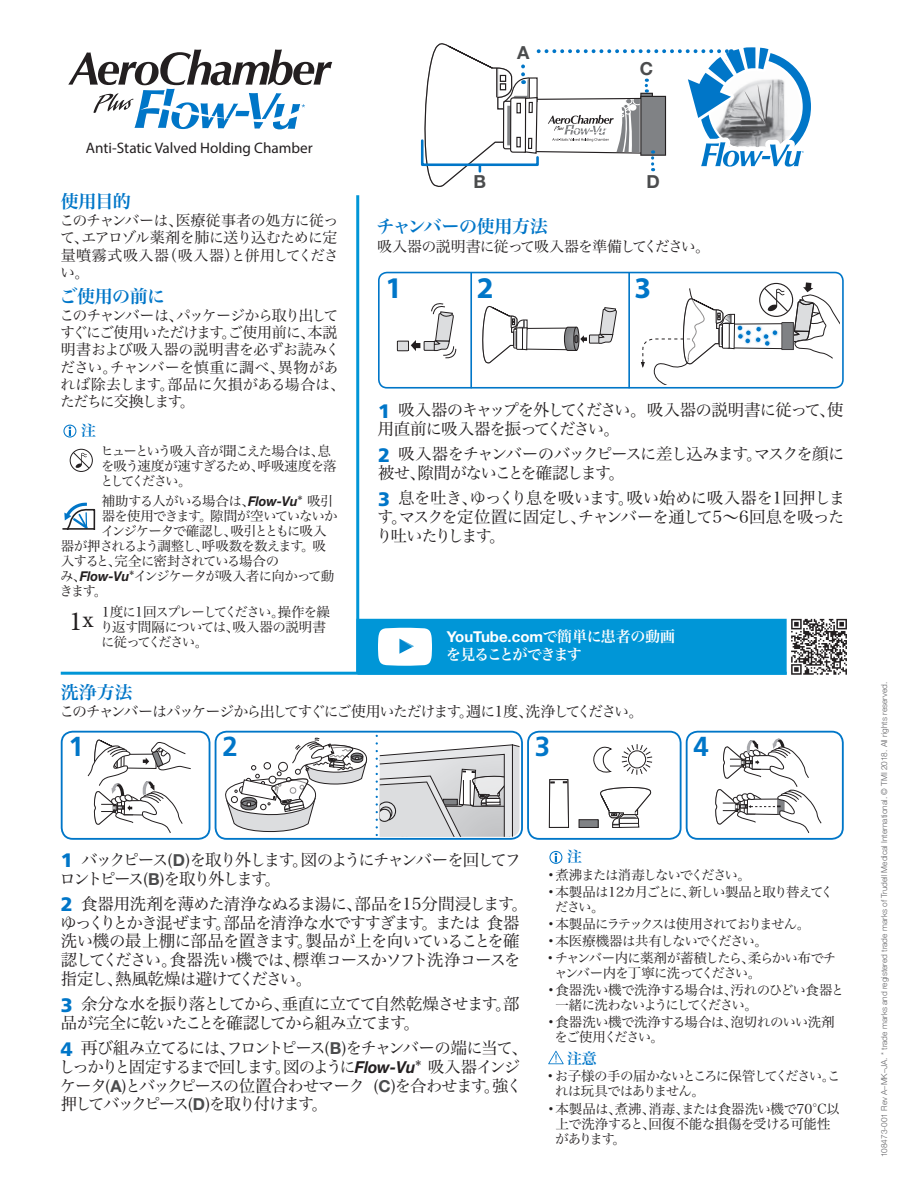
<style>
.page{position:relative;width:918px;height:1188px;background:#fff}
.page>*{position:absolute;margin:0;border:0;box-sizing:border-box;transform-origin:0 0}
.t1{font:700 30.15px "Myriad Pro";color:#0076c8}
.t2{font:27.6px "Minion Pro";color:#231f20}
.t3{font:700 27.45px "Frutiger";color:#0076c8}
.Heading{font:18px "Hira Min Pro W6";letter-spacing:-.02em;color:#0076c8}
.t4{font:700 18px "Helvetica Neue";color:#4b4c4d}
.Step-by-Step_Instruc{font:16.5px/18.8px "Hira Min Pro W3";letter-spacing:-.09em;color:#231f20}
.Step-by-Step_Instruc-2{font:16.5px/18.8px "Hira Min Pro W3";letter-spacing:-.06em;color:#231f20}
.Step-by-Step_Instruc-3{font:16.5px/18.8px "Hira Min Pro W3";letter-spacing:-.12em;color:#231f20}
.Step-by-Step_Instruc-4{font:16.5px/18.8px "Hira Min Pro W3";letter-spacing:-.125em;color:#231f20}
.Step-by-Step_Instruc-5{font:16.5px/18.8px "Hira Min Pro W3";letter-spacing:-.07em;color:#231f20}
.t5{font:15.15px "Myriad Pro";color:#231f20}
.Pre-Instruction_Info{font:15px/17.2px "Hira Min Pro W3";letter-spacing:-.04em;color:#231f20}
.Pre-Instruction_Info-2{font:15px/17.2px "Hira Min Pro W3";letter-spacing:-.06em;color:#231f20;text-align:justify}
.Pre-Instruction_Info-3{font:15px "Hira Min Pro W3";letter-spacing:-.115em;color:#231f20}
.t6{font:15px/18px "Hira Min Pro W6";letter-spacing:-.1em;color:#fff}
.Cautions_Header{font:15px "Hira Min Pro W6";color:#0076c8}
.Notes_and_Cautions_2{font:13.5px/15px "Hira Min Pro W3";letter-spacing:-.075em;color:#231f20}
.Notes_and_Cautions_2-2{font:13.5px/15px "Hira Min Pro W3";letter-spacing:-.045em;color:#231f20}
.Notes_and_Cautions_2-3{font:13.5px/15px "Hira Min Pro W3";letter-spacing:-.105em;color:#231f20}
.Notes_and_Cautions_2-4{font:13.5px/15px "Hira Min Pro W3";letter-spacing:-.04em;color:#231f20}
.Notes_and_Cautions_2-5{font:13.5px/15px "Hira Min Pro W3";letter-spacing:-.115em;color:#231f20}
.Notes_and_Cautions_2-6{font:13.5px "Hira Min Pro W3";letter-spacing:-.12em;color:#231f20}
.Notes_and_Cautions_2-7{font:13.5px "Hira Min Pro W3";letter-spacing:-.095em;color:#231f20}
.Notes_and_Cautions_2-8{font:13.5px "Hira Min Pro W3";letter-spacing:-.11em;color:#231f20}
.t7{font:300 8.25px "Helvetica Neue";color:#636366}
.s1{font-family:"Helvetica Neue";font-weight:700;font-style:italic}
.s2{font-size:23.55px}
.s3{font-family:"Frutiger";font-weight:900;font-size:19.5px;color:#0076c8}
.s4{font-family:"Helvetica Neue";font-weight:700}
.s5{font-family:"Helvetica Neue";font-weight:700;color:#4b4c4d}
</style>
<div class="page">
<svg style="left:68px;top:50px;width:264px;height:79px"></svg>
<svg style="left:87px;top:739px;width:104px;height:94px"></svg>
<div style="left:61px;top:731px;width:149px;height:109px;border:2px solid #0076c8;border-radius:11px"></div>
<svg style="left:593px;top:746px;width:19px;height:27px"></svg>
<svg style="left:621px;top:744px;width:32px;height:31px"></svg>
<svg style="left:549px;top:779px;width:20px;height:49px"></svg>
<div style="left:579px;top:820px;width:19px;height:7px;background:#808285"></div>
<div style="left:579px;top:819px;width:19px;height:9px;border:1px solid #231f20"></div>
<svg style="left:600px;top:787px;width:51px;height:41px"></svg>
<div style="left:527px;top:731px;width:155px;height:109px;border:2px solid #0076c8;border-radius:11px"></div>
<svg style="left:715px;top:738px;width:107px;height:95px"></svg>
<div style="left:686px;top:731px;width:158px;height:109px;border:2px solid #0076c8;border-radius:11px"></div>
<svg style="left:225px;top:738px;width:143px;height:94px"></svg>
<div style="left:215px;top:731px;width:308px;height:109px;border:2px solid #0076c8;border-radius:11px"></div>
<svg style="left:376px;top:736px;width:144px;height:102px"></svg>
<hr style="left:356px;top:195px;width:3px;height:479px;background:#0096d7">
<hr style="left:61px;top:672px;width:726px;height:3px;background:#0096d7">
<div style="left:378px;top:272px;width:466px;height:117px;border:2px solid #0076c8;border-radius:8px"></div>
<hr style="left:470px;top:273px;width:2px;height:115px;background:#0076c8">
<hr style="left:628px;top:273px;width:2px;height:115px;background:#0076c8">
<svg style="left:482px;top:305px;width:135px;height:59px"></svg>
<svg style="left:641px;top:282px;width:198px;height:102px"></svg>
<svg style="left:397px;top:303px;width:59px;height:56px"></svg>
<svg style="left:420px;top:43px;width:391px;height:144px"></svg>
<div style="left:514px;top:45px;width:19px;height:16px;background:#fff"></div>
<svg style="left:356px;top:619px;width:491px;height:56px;background:#239cd1"></svg>
<svg style="left:63px;top:425px;width:13px;height:13px"></svg>
<svg style="left:70px;top:449px;width:22px;height:22px"></svg>
<div style="left:70px;top:449px;width:23px;height:23px;border:1px solid #231f20;border-radius:50%"></div>
<svg style="left:72px;top:452px;width:18px;height:17px"></svg>
<hr style="left:63px;top:528px;width:31px;height:2px;background:#231f20">
<svg style="left:63px;top:502px;width:33px;height:27px"></svg>
<svg style="left:549px;top:851px;width:13px;height:13px"></svg>
<svg style="left:548px;top:1051px;width:16px;height:13px"></svg>
<p class="t5" style="left:86px;top:138px;width:228px">Anti-Static Valved Holding Chamber</p>
<p class="Heading" style="left:61px;top:185px;width:71px">使用目的</p>
<p class="Pre-Instruction_Info-2" style="left:59px;top:210px;width:281px">このチャンバーは、医療従事者の処方に従って、エアロゾル薬剤を肺に送り込むために定量噴霧式吸入器（吸入器）と併用してください。</p>
<p class="Heading" style="left:60px;top:280px;width:107px">ご使用の前に</p>
<p class="Pre-Instruction_Info" style="left:59px;top:305px;width:287px">このチャンバーは、パッケージから取り出してすぐにご使用いただけます。ご使用前に、本説明書および吸入器の説明書を必ずお読みください。チャンバーを慎重に調べ、異物があれば除去します。部品に欠損がある場合は、ただちに交換します。</p>
<p class="Cautions_Header" style="left:81px;top:417px;width:16px">注</p>
<p class="Notes_and_Cautions_2-3" style="left:100px;top:442px;width:238px">ヒューという吸入音が聞こえた場合は、息を吸う速度が速すぎるため、呼吸速度を落としてください。</p>
<p class="Notes_and_Cautions_2-2" style="left:102px;top:493px;width:234px">補助する人がいる場合は、<span class="s1">Flow-Vu</span>* 吸引</p>
<p class="Notes_and_Cautions_2" style="left:102px;top:508px;width:237px">器を使用できます。隙間が空いていないか</p>
<p class="Notes_and_Cautions_2-3" style="left:101px;top:523px;width:227px">インジケータで確認し、吸引とともに吸入</p>
<p class="Notes_and_Cautions_2" style="left:61px;top:538px;width:267px">器が押されるよう調整し、呼吸数を数えます。吸</p>
<p class="Notes_and_Cautions_2" style="left:61px;top:553px;width:220px">入すると、完全に密封されている場合の</p>
<p class="Notes_and_Cautions_2" style="left:60px;top:568px;width:276px">み、<span class="s1">Flow-Vu</span>*インジケータが吸入者に向かって動</p>
<p class="Notes_and_Cautions_2" style="left:60px;top:583px;width:49px">きます。</p>
<p class="Notes_and_Cautions_2" style="left:100px;top:603px;width:231px">1度に1回スプレーしてください。操作を繰り返す間隔については、吸入器の説明書に従ってください。</p>
<p class="t2" style="left:69px;top:603px;width:26px">1<span class="s2">x</span></p>
<p class="t4" style="left:517px;top:41px;width:14px">A</p>
<p class="t4" style="left:640px;top:58px;width:15px">C</p>
<p class="t4" style="left:473px;top:171px;width:14px">B</p>
<p class="t4" style="left:646px;top:171px;width:15px">D</p>
<p class="Heading" style="left:377px;top:211px;width:173px">チャンバーの使用方法</p>
<p class="Pre-Instruction_Info-2" style="left:377px;top:236px;width:335px">吸入器の説明書に従って吸入器を準備してください。</p>
<p class="t1" style="left:385px;top:268px;width:18px">1</p>
<p class="t1" style="left:477px;top:268px;width:18px">2</p>
<p class="t1" style="left:634px;top:268px;width:18px">3</p>
<p class="Step-by-Step_Instruc-5" style="left:378px;top:399px;width:467px"><span class="s3">1</span> 吸入器のキャップを外してください。吸入器の説明書に従って、使用直前に吸入器を振ってください。</p>
<p class="Step-by-Step_Instruc" style="left:378px;top:443px;width:468px"><span class="s3">2</span> 吸入器をチャンバーのバックピースに差し込みます。マスクを顔に被せ、隙間がないことを確認します。</p>
<p class="Step-by-Step_Instruc" style="left:376px;top:487px;width:471px;text-align:justify"><span class="s3">3</span> 息を吐き、ゆっくり息を吸います。吸い始めに吸入器を1回押します。マスクを定位置に固定し、チャンバーを通して5～6回息を吸ったり吐いたりします。</p>
<p class="t6" style="left:446px;top:627px;width:231px"><span class="s4">YouTube.com</span>で簡単に患者の動画を見ることができます</p>
<p class="Heading" style="left:61px;top:676px;width:73px">洗浄方法</p>
<p class="Pre-Instruction_Info-3" style="left:59px;top:699px;width:586px">このチャンバーはパッケージから出してすぐにご使用いただけます。週に1度、洗浄してください。</p>
<p class="t3" style="left:68px;top:730px;width:17px">1</p>
<p class="t3" style="left:222px;top:730px;width:17px">2</p>
<p class="t3" style="left:535px;top:730px;width:17px">3</p>
<p class="t3" style="left:693px;top:730px;width:17px">4</p>
<p class="Step-by-Step_Instruc-4" style="left:60px;top:849px;width:463px"><span class="s3">1</span> バックピース(<span class="s5">D</span>)を取り外します。図のようにチャンバーを回してフロントピース(<span class="s5">B</span>)を取り外します。</p>
<p class="Step-by-Step_Instruc-2" style="left:60px;top:893px;width:469px"><span class="s3">2</span> 食器用洗剤を薄めた清浄なぬるま湯に、部品を15分間浸します。ゆっくりとかき混ぜます。部品を清浄な水ですすぎます。または 食器洗い機の最上棚に部品を置きます。製品が上を向いていることを確認してください。食器洗い機では、標準コースかソフト洗浄コースを指定し、熱風乾燥は避けてください。</p>
<p class="Step-by-Step_Instruc" style="left:61px;top:993px;width:461px"><span class="s3">3</span> 余分な水を振り落としてから、垂直に立てて自然乾燥させます。部品が完全に乾いたことを確認してから組み立てます。</p>
<p class="Step-by-Step_Instruc-3" style="left:59px;top:1037px;width:471px"><span class="s3">4</span> 再び組み立てるには、フロントピース(<span class="s5">B</span>)をチャンバーの端に当て、しっかりと固定するまで回します。図のように<span class="s1">Flow-Vu</span>* 吸入器インジケータ(<span class="s5">A</span>)とバックピースの位置合わせマーク (<span class="s5">C</span>)を合わせます。強く押してバックピース(<span class="s5">D</span>)を取り付けます。</p>
<p class="Cautions_Header" style="left:567px;top:843px;width:16px">注</p>
<p class="Notes_and_Cautions_2-8" style="left:547px;top:863px;width:206px">•煮沸または消毒しないでください。</p>
<p class="Notes_and_Cautions_2-5" style="left:555px;top:883px;width:280px;text-indent:-8px">•本製品は12カ月ごとに、新しい製品と取り替えてください。</p>
<p class="Notes_and_Cautions_2-6" style="left:547px;top:912px;width:265px">•本製品にラテックスは使用されておりません。</p>
<p class="Notes_and_Cautions_2-7" style="left:547px;top:929px;width:223px">•本医療機器は共有しないでください。</p>
<p class="Notes_and_Cautions_2" style="left:554px;top:949px;width:283px;text-indent:-8px">•チャンバー内に薬剤が蓄積したら、柔らかい布でチャンバー内を丁寧に洗ってください。</p>
<p class="Notes_and_Cautions_2" style="left:555px;top:982px;width:290px;text-indent:-9px">•食器洗い機で洗浄する場合は、汚れのひどい食器と一緒に洗わないようにしてください。</p>
<p class="Notes_and_Cautions_2-4" style="left:555px;top:1014px;width:282px;text-indent:-8px">•食器洗い機で洗浄する場合は、泡切れのいい洗剤をご使用ください。</p>
<p class="Cautions_Header" style="left:567px;top:1045px;width:31px">注意</p>
<p class="Notes_and_Cautions_2" style="left:555px;top:1068px;width:287px;text-indent:-9px">•お子様の手の届かないところに保管してください。これは玩具ではありません。</p>
<p class="Notes_and_Cautions_2-2" style="left:555px;top:1100px;width:287px;text-indent:-8px">•本製品は、煮沸、消毒、または食器洗い機で70°C以上で洗浄すると、回復不能な損傷を受ける可能性があります。</p>
<p class="t7" style="left:879px;top:1157px;width:477px;rotate:-90deg">108473-001 Rev A–MK–JA. * trade marks and registered trade marks of Trudell Medical International. © TMI 2018. All rights reserved.</p>
</div>
